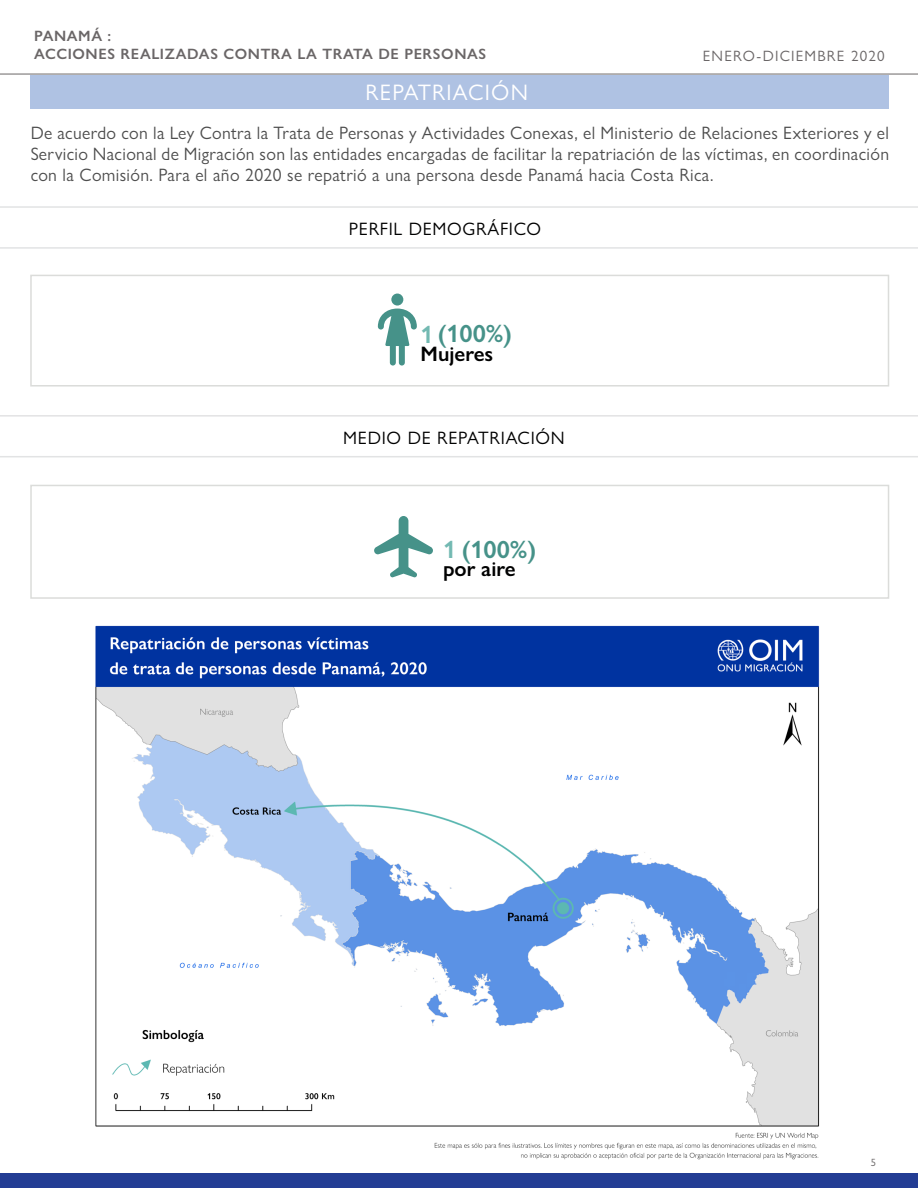
<style>
.page{position:relative;width:918px;height:1188px;background:#fff}
.page>*{position:absolute;margin:0;border:0;box-sizing:border-box;transform-origin:0 0}
.t1{font:600 24.9px "Gill Sans Nova";color:#469289}
.t2{font:22.5px "Gill Sans Nova";letter-spacing:.055em;color:#fff}
.t3{font:22.5px "Gill Sans Nova";letter-spacing:.01em;color:#fff}
.t4{font:600 21px "Gill Sans Nova";color:#000101}
.t5{font:18px/21px "Gill Sans Nova";letter-spacing:.02em;color:#000;text-align:justify}
.t6{font:18px "Gill Sans Nova";letter-spacing:.04em;color:#000101}
.t7{font:600 15px/18px "Gill Sans Nova";letter-spacing:.04em;color:#6a6667}
.t8{font:15px "Gill Sans Nova";letter-spacing:.08em;color:#6a6667}
.t9{font:10.5px "Gill Sans Nova";color:#6a6667}
.s1{color:#73b9b2}
</style>
<div class="page">
<hr style="left:0;top:74px;width:918px;height:1px;background:#6a6667">
<div style="left:0;top:1173px;width:918px;height:15px;background:#233d94"></div>
<img style="left:95px;top:625px;width:725px;height:535px">
<div style="left:30px;top:75px;width:858px;height:33px;background:#afc2e3"></div>
<hr style="left:0;top:206px;width:918px;height:2px;background:#e2e3e4">
<hr style="left:0;top:247px;width:918px;height:2px;background:#e2e3e4">
<div style="left:30px;top:275px;width:859px;height:112px;border:2px solid #dbdcda"></div>
<svg style="left:378px;top:309px;width:39px;height:57px"></svg>
<div style="left:391px;top:294px;width:12px;height:12px;background:#469289;border-radius:50%"></div>
<hr style="left:0;top:415px;width:918px;height:2px;background:#e2e3e4">
<hr style="left:0;top:456px;width:918px;height:1px;background:#e2e3e4">
<div style="left:30px;top:485px;width:859px;height:114px;border:2px solid #dbdcda"></div>
<svg style="left:374px;top:516px;width:59px;height:61px"></svg>
<p class="t7" style="left:34px;top:27px;width:454px">PANAMÁ :<br>ACCIONES REALIZADAS CONTRA LA TRATA DE PERSONAS</p>
<p class="t8" style="left:703px;top:47px;width:183px">ENERO-DICIEMBRE 2020</p>
<p class="t2" style="left:366px;top:78px;width:164px">REPATRIACIÓN</p>
<p class="t3" style="left:383px;top:78px;width:154px">BACKGROUND</p>
<p class="t5" style="left:31px;top:122px;width:860px">De acuerdo con la Ley Contra la Trata de Personas y Actividades Conexas, el Ministerio de Relaciones Exteriores y el Servicio Nacional de Migración son las entidades encargadas de facilitar la repatriación de las víctimas, en coordinación con la Comisión. Para el año 2020 se repatrió a una persona desde Panamá hacia Costa Rica.</p>
<p class="t6" style="left:349px;top:218px;width:194px">PERFIL DEMOGRÁFICO</p>
<h1 class="t1" style="left:420px;top:318px;width:93px"><span class="s1">1</span> (100%)</h1>
<p class="t4" style="left:421px;top:341px;width:74px">Mujeres</p>
<p class="t6" style="left:343px;top:426px;width:223px">MEDIO DE REPATRIACIÓN</p>
<h1 class="t1" style="left:443px;top:534px;width:95px"><span class="s1">1</span> (100%)</h1>
<p class="t4" style="left:443px;top:556px;width:74px">por aire</p>
<p class="t9" style="left:871px;top:1156px;width:7px">5</p>
</div>
